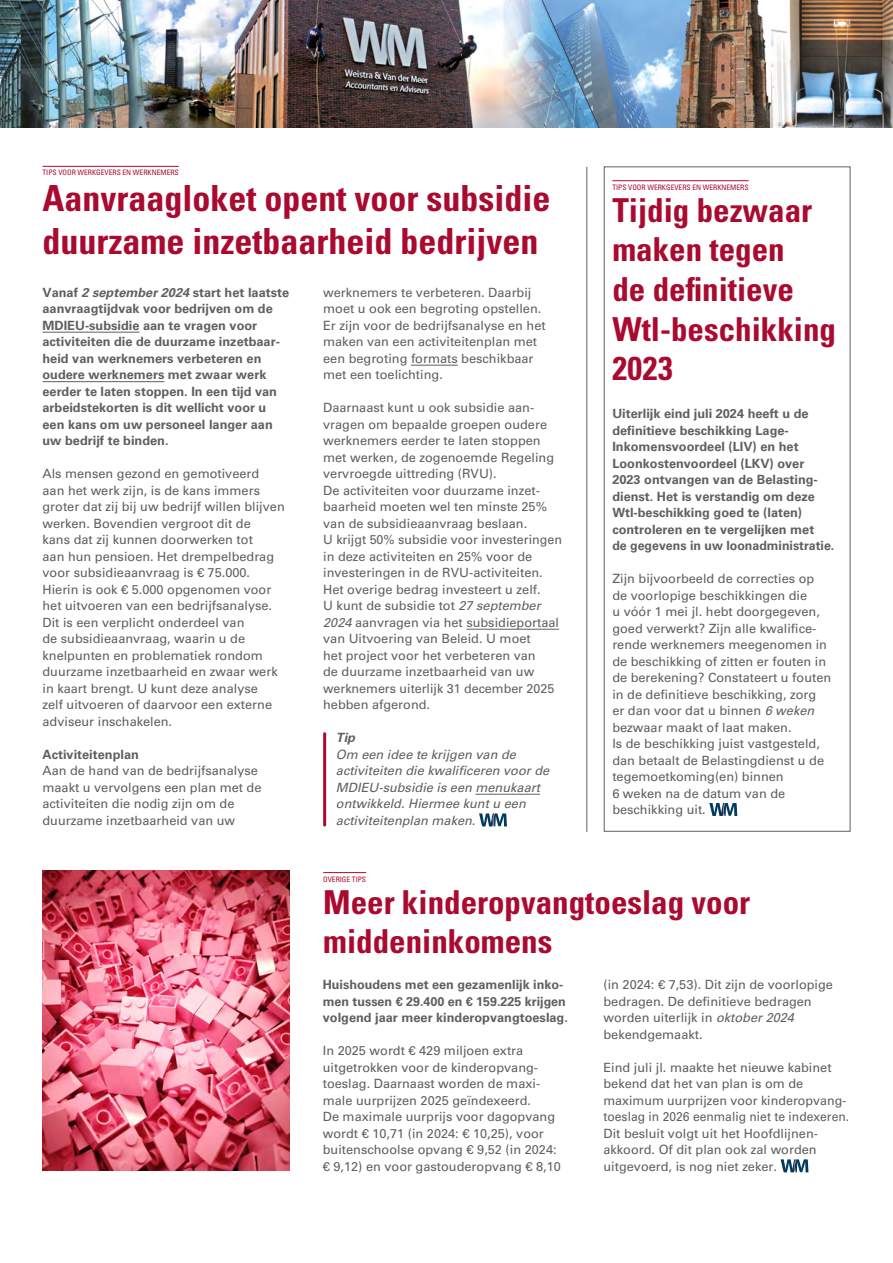
<style>
.page{position:relative;width:893px;height:1263px;background:#fff}
.page>*{position:absolute;margin:0;border:0;box-sizing:border-box;transform-origin:0 0}
.t1{font:700 condensed 36px/43.2px "Univers LT Std";color:#aa0a2f}
.t2{font:700 condensed 33px/39.6px "Univers LT Std";color:#aa0a2f}
.t3{font:12.75px/16.5px "Univers LT Std";color:#615f5d}
.t4{font:700 12.75px/16.5px "Univers LT Std";color:#615f5d}
.t5{font:italic 12.75px/16.5px "Univers LT Std";color:#615f5d}
.t6{font:italic 700 12.75px "Univers LT Std";color:#615f5d}
.t7{font:condensed 7.5px "Univers LT Std";color:#aa0a2f}
.s1{font-style:italic}
</style>
<div class="page">
<img style="left:0;top:0;width:893px;height:128px">
<hr style="left:43px;top:332px;width:97px;height:1px;background:#615f5d">
<hr style="left:43px;top:381px;width:121px;height:1px;background:#615f5d">
<hr style="left:411px;top:365px;width:47px;height:1px;background:#615f5d">
<hr style="left:466px;top:629px;width:93px;height:1px;background:#615f5d">
<hr style="left:475px;top:794px;width:65px;height:1px;background:#615f5d">
<svg style="left:479px;top:813px;width:28px;height:13px"></svg>
<hr style="left:43px;top:166px;width:136px;height:1px;background:#aa0a2f">
<svg style="left:781px;top:1159px;width:27px;height:13px"></svg>
<hr style="left:323px;top:872px;width:43px;height:1px;background:#aa0a2f">
<img style="left:43px;top:871px;width:246px;height:299px">
<div style="left:604px;top:166px;width:246px;height:666px;border:1px solid #615f5d"></div>
<svg style="left:709px;top:803px;width:28px;height:13px"></svg>
<hr style="left:612px;top:180px;width:137px;height:1px;background:#aa0a2f">
<hr style="left:586px;top:167px;width:1px;height:665px;background:#615f5d">
<hr style="left:323px;top:734px;width:3px;height:91px;background:#aa0a2f">
<p class="t7" style="left:43px;top:168px;width:138px">TIPS VOOR WERKGEVERS EN WERKNEMERS</p>
<h1 class="t1" style="left:43px;top:176px;width:509px">Aanvraagloket opent voor subsidie duurzame inzetbaarheid bedrijven</h1>
<p class="t4" style="left:43px;top:284px;width:248px">Vanaf <span class="s1">2 september 2024</span> start het laatste aanvraagtijdvak voor bedrijven om de MDIEU-subsidie aan te vragen voor activiteiten die de duurzame inzetbaar&shy;heid van werknemers verbeteren en oudere werknemers met zwaar werk eerder te laten stoppen. In een tijd van arbeidstekorten is dit wellicht voor u een kans om uw personeel langer aan uw bedrijf te binden.</p>
<p class="t3" style="left:43px;top:466px;width:244px">Als mensen gezond en gemotiveerd<br>aan het werk zijn, is de kans immers groter dat zij bij uw bedrijf willen blijven werken. Bovendien vergroot dit de<br>kans dat zij kunnen doorwerken tot<br>aan hun pensioen. Het drempelbedrag voor subsidieaanvraag is € 75.000.<br>Hierin is ook € 5.000 opgenomen voor het uitvoeren van een bedrijfsanalyse.<br>Dit is een verplicht onderdeel van<br>de subsidieaanvraag, waarin u de knelpunten en problematiek rondom duurzame inzetbaarheid en zwaar werk in kaart brengt. U kunt deze analyse<br>zelf uitvoeren of daarvoor een externe adviseur inschakelen.</p>
<p class="t4" style="left:43px;top:746px;width:98px">Activiteitenplan</p>
<p class="t3" style="left:43px;top:763px;width:220px">Aan de hand van de bedrijfsanalyse maakt u vervolgens een plan met de activiteiten die nodig zijn om de duurzame inzetbaarheid van uw</p>
<p class="t3" style="left:323px;top:284px;width:224px">werknemers te verbeteren. Daarbij moet u ook een begroting opstellen.<br>Er zijn voor de bedrijfsanalyse en het maken van een activiteitenplan met een begroting formats beschikbaar met een toelichting.</p>
<p class="t3" style="left:323px;top:400px;width:240px">Daarnaast kunt u ook subsidie aan&shy;vragen om bepaalde groepen oudere werknemers eerder te laten stoppen met werken, de zogenoemde Regeling vervroegde uittreding (RVU).<br>De activiteiten voor duurzame inzet&shy;baarheid moeten wel ten minste 25% van de subsidieaanvraag beslaan.<br>U krijgt 50% subsidie voor investeringen in deze activiteiten en 25% voor de investeringen in de RVU-activiteiten.<br>Het overige bedrag investeert u zelf.<br>U kunt de subsidie tot <span class="s1">27 september 2024</span> aanvragen via het subsidieportaal van Uitvoering van Beleid. U moet<br>het project voor het verbeteren van<br>de duurzame inzetbaarheid van uw werknemers uiterlijk 31 december 2025 hebben afgerond.</p>
<p class="t6" style="left:336px;top:730px;width:21px">Tip</p>
<p class="t5" style="left:336px;top:746px;width:215px">Om een idee te krijgen van de activiteiten die kwalificeren voor de<br>MDIEU-subsidie is een menukaart ontwikkeld. Hiermee kunt u een activiteitenplan maken.</p>
<p class="t7" style="left:612px;top:182px;width:138px">TIPS VOOR WERKGEVERS EN WERKNEMERS</p>
<h2 class="t2" style="left:612px;top:190px;width:225px">Tijdig bezwaar maken tegen<br>de definitieve<br>Wtl-beschikking<br>2023</h2>
<p class="t4" style="left:612px;top:406px;width:223px">Uiterlijk eind juli 2024 heeft u de definitieve beschikking Lage-Inkomensvoordeel (LIV) en het Loonkostenvoordeel (LKV) over 2023 ontvangen van de Belasting&shy;dienst. Het is verstandig om deze Wtl-beschikking goed te (laten) controleren en te vergelijken met<br>de gegevens in uw loonadministratie.</p>
<p class="t3" style="left:612px;top:571px;width:220px">Zijn bijvoorbeeld de correcties op de voorlopige beschikkingen die<br>u vóór 1 mei jl. hebt doorgegeven, goed verwerkt? Zijn alle kwalifice&shy;rende werknemers meegenomen in de beschikking of zitten er fouten in de berekening? Constateert u fouten in de definitieve beschikking, zorg er dan voor dat u binnen <span class="s1">6 weken </span>bezwaar maakt of laat maken.<br>Is de beschikking juist vastgesteld, dan betaalt de Belastingdienst u de tegemoetkoming(en) binnen<br>6 weken na de datum van de beschikking uit.</p>
<p class="t7" style="left:323px;top:874px;width:44px">OVERIGE TIPS</p>
<h2 class="t2" style="left:323px;top:882px;width:429px">Meer kinderopvangtoeslag voor middeninkomens</h2>
<p class="t4" style="left:323px;top:977px;width:247px">Huishoudens met een gezamenlijk inko&shy;men tussen € 29.400 en € 159.225 krijgen volgend jaar meer kinderopvangtoeslag.</p>
<p class="t3" style="left:323px;top:1043px;width:240px">In 2025 wordt € 429 miljoen extra uitgetrokken voor de kinderopvang&shy;toeslag. Daarnaast worden de maxi&shy;male uurprijzen 2025 geïndexeerd.<br>De maximale uurprijs voor dagopvang wordt € 10,71 (in 2024: € 10,25), voor buitenschoolse opvang € 9,52 (in 2024: € 9,12) en voor gastouderopvang € 8,10</p>
<p class="t3" style="left:603px;top:977px;width:231px">(in 2024: € 7,53). Dit zijn de voorlopige bedragen. De definitieve bedragen worden uiterlijk in <span class="s1">oktober 2024 </span>bekendgemaakt.</p>
<p class="t3" style="left:603px;top:1059px;width:247px">Eind juli jl. maakte het nieuwe kabinet bekend dat het van plan is om de maximum uurprijzen voor kinderopvang&shy;toeslag in 2026 eenmalig niet te indexeren.<br>Dit besluit volgt uit het Hoofdlijnen&shy;akkoord. Of dit plan ook zal worden uitgevoerd, is nog niet zeker.</p>
</div>
